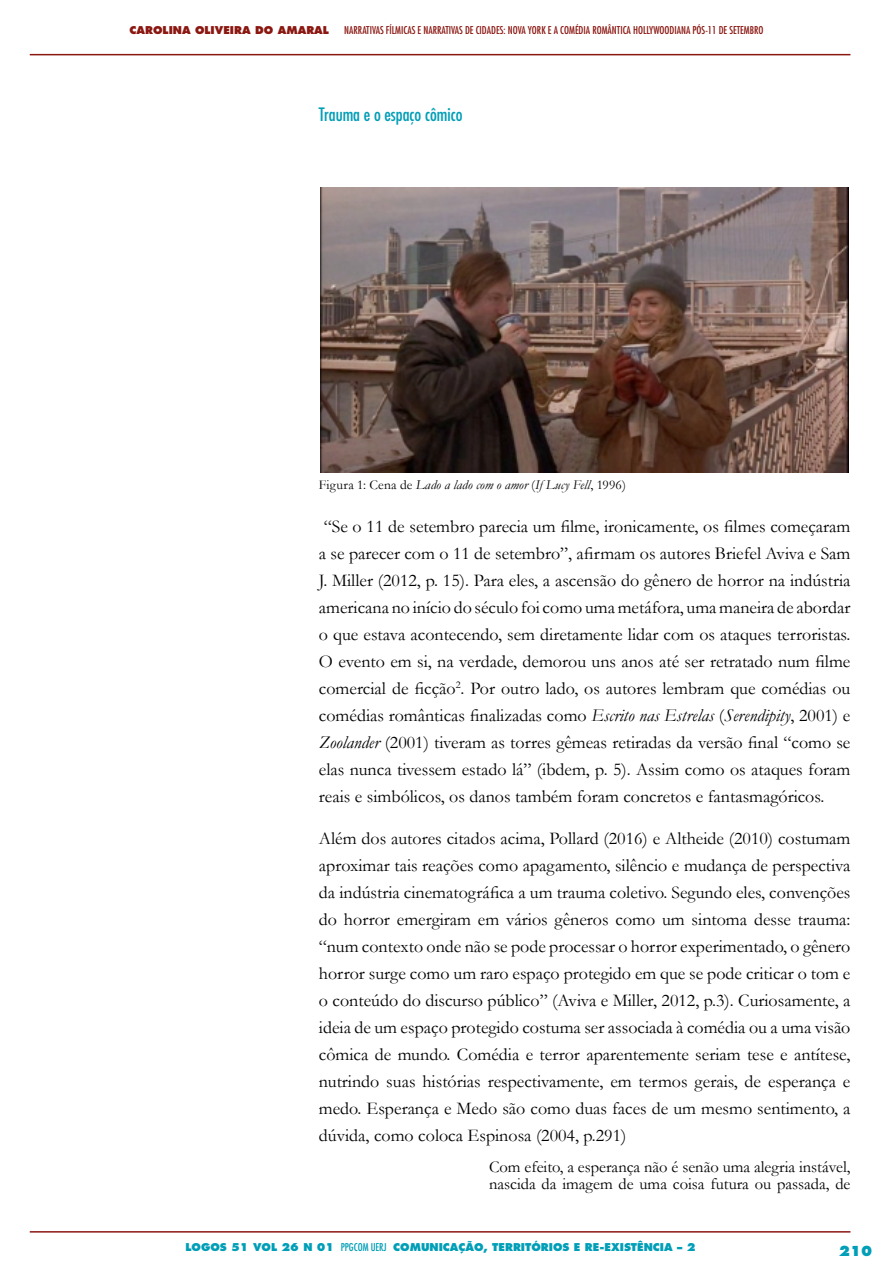
<style>
.page{position:relative;width:893px;height:1263px;background:#fff}
.page>*{position:absolute;margin:0;border:0;box-sizing:border-box;transform-origin:0 0}
.t1{font:18px/27px "Garamond";color:#000;text-align:justify}
.t2{font:condensed 18px "Futura Std";color:#009eb7}
.t3{font:16.5px/16.5px "Garamond";color:#000}
.t4{font:italic 13.5px "Garamond";letter-spacing:.01em;color:#000}
.t5{font:800 13.5px "Futura Std";color:#009eb7}
.t6{font:condensed 10.5px "Futura Std";color:#8b1711}
.t7{font:800 10.5px "Futura Std";color:#009eb7}
.t8{font:800 10.5px "Futura Std";color:#8b1711}
.s1{font-style:normal}
.s2{font-style:italic}
.s3{font-weight:400;font-stretch:condensed}
</style>
<div class="page">
<hr style="left:30px;top:54px;width:820px;height:1px;background:#8b1711">
<hr style="left:30px;top:1231px;width:820px;height:1px;background:#8b1711">
<img style="left:320px;top:188px;width:529px;height:284px">
<p class="t8" style="left:130px;top:23px;width:201px">CAROLINA OLIVEIRA DO AMARAL</p>
<p class="t6" style="left:344px;top:24px;width:421px">NARRATIVAS FÍLMICAS E NARRATIVAS DE CIDADES: NOVA YORK E A COMÉDIA ROMÂNTICA HOLLYWOODIANA PÓS-11 DE SETEMBRO</p>
<p class="t2" style="left:319px;top:104px;width:145px">Trauma e o espaço cômico</p>
<p class="t4" style="left:319px;top:475px;width:309px"><span class="s1">Figura 1: Cena de</span> Lado a lado com o amor <span class="s1">(</span>If Lucy Fell<span class="s1">, 1996)</span></p>
<p class="t1" style="left:319px;top:512px;width:533px">“Se o 11 de setembro parecia um filme, ironicamente, os filmes começaram a se parecer com o 11 de setembro”, afirmam os autores Briefel Aviva e Sam J. Miller (2012, p. 15). Para eles, a ascensão do gênero de horror na indústria americana no início do século foi como uma metáfora, uma maneira de abordar o que estava acontecendo, sem diretamente lidar com os ataques terroristas.<br>O evento em si, na verdade, demorou uns anos até ser retratado num filme comercial de ficção<sup>2</sup>. Por outro lado, os autores lembram que comédias ou comédias românticas finalizadas como <span class="s2">Escrito nas Estrelas</span> (<span class="s2">Serendipity</span>, 2001) e <span class="s2">Zoolander</span> (2001) tiveram as torres gêmeas retiradas da versão final “como se elas nunca tivessem estado lá” (ibdem, p. 5). Assim como os ataques foram reais e simbólicos, os danos também foram concretos e fantasmagóricos.</p>
<p class="t1" style="left:319px;top:824px;width:533px">Além dos autores citados acima, Pollard (2016) e Altheide (2010) costumam aproximar tais reações como apagamento, silêncio e mudança de perspectiva da indústria cinematográfica a um trauma coletivo. Segundo eles, convenções do horror emergiram em vários gêneros como um sintoma desse trauma: “num contexto onde não se pode processar o horror experimentado, o gênero horror surge como um raro espaço protegido em que se pode criticar o tom e o conteúdo do discurso público” (Aviva e Miller, 2012, p.3). Curiosamente, a ideia de um espaço protegido costuma ser associada à comédia ou a uma visão cômica de mundo. Comédia e terror aparentemente seriam tese e antítese, nutrindo suas histórias respectivamente, em termos gerais, de esperança e medo. Esperança e Medo são como duas faces de um mesmo sentimento, a dúvida, como coloca Espinosa (2004, p.291)</p>
<p class="t3" style="left:489px;top:1158px;width:363px">Com efeito, a esperança não é senão uma alegria instável, nascida da imagem de uma coisa futura ou passada, de</p>
<p class="t7" style="left:185px;top:1240px;width:511px">LOGOS 51 VOL 26 N 01 <span class="s3">PPGCOM UERJ</span> COMUNICAÇÃO, TERRITÓRIOS E RE-EXISTÊNCIA – 2</p>
<p class="t5" style="left:839px;top:1242px;width:35px">210</p>
</div>
